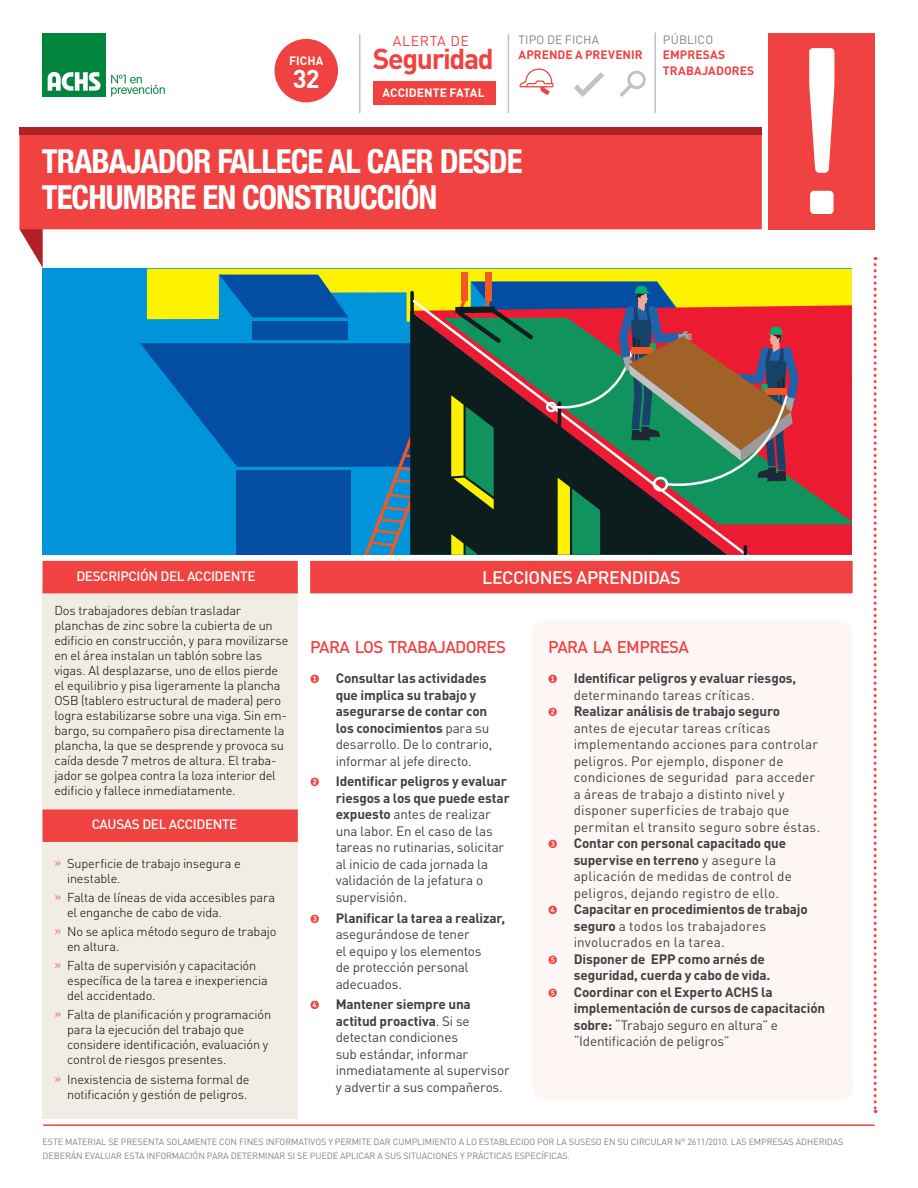
<style>
.page{position:relative;width:918px;height:1188px;background:#fff}
.page>*{position:absolute;margin:0;border:0;box-sizing:border-box;transform-origin:0 0}
.t1{font:700 condensed 33px/36px "Helvetica Neue";letter-spacing:-.03em;color:#fff}
.t2{font:700 28.35px "DIN Pro";letter-spacing:-.05em;color:#f04240}
.t3{font:700 25.5px "DIN Pro";color:#fff}
.t4{font:500 18px "DIN Pro";letter-spacing:-.03em;color:#fff}
.t5{font:500 16.8px "DIN Pro";letter-spacing:-.035em;color:#f04240}
.t6{font:14.25px "DIN Pro";color:#f04240}
.t7{font:13.5px/16.5px "DIN Pro";letter-spacing:-.015em;color:#414042}
.t8{font:700 13.5px/16.5px "DIN Pro";letter-spacing:-.015em;color:#414042}
.t9{font:13.5px "DIN Pro";letter-spacing:.005em;color:#414042}
.t10{font:500 13.5px "DIN Pro";letter-spacing:-.03em;color:#fff}
.t11{font:300 12.75px/15px "DIN Pro";letter-spacing:-.01em;color:#000}
.t12{font:700 12px/16.5px "DIN Pro";letter-spacing:.005em;color:#f04240}
.t13{font:700 12px "DIN Pro";color:#fff}
.t14{font:12px "DIN Pro";letter-spacing:.01em;color:#808285}
.t15{font:9px/13.5px "DIN Pro";letter-spacing:-.01em;color:#808285}
.s1{color:#f04240}
.s2{font-family:"Officina Display ITC Std";font-weight:400;font-size:12.75px;color:#f04240}
.s3{font-weight:400}
.s4{font-weight:700}
.s5{font-family:"Officina Display ITC Std";font-size:12.75px;color:#f04240}
</style>
<div class="page">
<div style="left:43px;top:33px;width:63px;height:63px;background:#00853f"></div>
<svg style="left:48px;top:72px;width:53px;height:19px"></svg>
<svg style="left:111px;top:75px;width:54px;height:22px"></svg>
<svg style="left:874px;top:257px;width:3px;height:856px"></svg>
<hr style="left:43px;top:1124px;width:832px;height:2px;background:#f04240">
<div style="left:43px;top:586px;width:255px;height:533px;background:#f1ece4"></div>
<div style="left:43px;top:561px;width:255px;height:32px;background:#f04240"></div>
<div style="left:310px;top:561px;width:543px;height:32px;background:#f04240"></div>
<div style="left:43px;top:809px;width:255px;height:33px;background:#f04240"></div>
<div style="left:532px;top:620px;width:321px;height:480px;background:#fef6f5;border-radius:13px"></div>
<div style="left:373px;top:81px;width:122px;height:24px;background:#f04240"></div>
<div style="left:275px;top:39px;width:63px;height:63px;background:#f04240;border-radius:50%"></div>
<hr style="left:508px;top:34px;width:1px;height:79px;background:#c0c2c4">
<hr style="left:359px;top:34px;width:2px;height:79px;background:#c0c2c4">
<hr style="left:654px;top:33px;width:2px;height:80px;background:#c0c2c4">
<svg style="left:520px;top:69px;width:34px;height:26px"></svg>
<svg style="left:574px;top:72px;width:30px;height:25px"></svg>
<svg style="left:620px;top:71px;width:26px;height:26px"></svg>
<div style="left:19px;top:134px;width:743px;height:95px;background:#f04240"></div>
<svg style="left:19px;top:229px;width:24px;height:39px"></svg>
<div style="left:19px;top:127px;width:743px;height:7px;background:#b12024"></div>
<div style="left:769px;top:33px;width:106px;height:196px;background:#f04240"></div>
<svg style="left:809px;top:48px;width:25px;height:166px"></svg>
<div style="left:42px;top:269px;width:810px;height:286px;background:#0095da"></div>
<div style="left:237px;top:470px;width:114px;height:85px;background:#034ea2"></div>
<svg style="left:140px;top:343px;width:224px;height:124px;fill:#034ea2"></svg>
<svg style="left:147px;top:269px;width:705px;height:107px"></svg>
<svg style="left:798px;top:305px;width:54px;height:250px;background:#e92031"></svg>
<div style="left:462px;top:272px;width:6px;height:29px;background:#f15822"></div>
<div style="left:486px;top:272px;width:6px;height:29px;background:#f15822"></div>
<svg style="left:798px;top:318px;width:54px;height:206px;background:#d52735"></svg>
<svg style="left:364px;top:281px;width:434px;height:274px;background:#515b4a"></svg>
<p class="t13" style="left:289px;top:53px;width:36px">FICHA</p>
<h3 class="t3" style="left:293px;top:61px;width:28px">32</h3>
<p class="t6" style="left:393px;top:32px;width:19px">Alerta</p>
<p class="t6" style="left:450px;top:32px;width:10px">de</p>
<h2 class="t2" style="left:373px;top:39px;width:122px">Seguridad</h2>
<p class="t13" style="left:382px;top:85px;width:8px">accide</p>
<p class="t13" style="left:424px;top:85px;width:62px">nte FATAL</p>
<p class="t14" style="left:519px;top:31px;width:8px">tipo</p>
<p class="t14" style="left:547px;top:31px;width:26px">de ficha</p>
<p class="t14" style="left:663px;top:31px;width:52px">PÚBLICO</p>
<p class="t12" style="left:663px;top:46px;width:77px">empresas trabajadores</p>
<p class="t12" style="left:519px;top:46px;width:9px">apre</p>
<p class="t12" style="left:549px;top:46px;width:44px">nde apre</p>
<p class="t12" style="left:608px;top:46px;width:30px">venir</p>
<h1 class="t1" style="left:42px;top:141px;width:482px">TRABAJADOR FALLECE AL CAER DESDE<br>TECHUMBRE EN CONSTRUCCIÓN</h1>
<p class="t10" style="left:76px;top:567px;width:181px">DESCRIPCIÓN DEL ACCIDENTE</p>
<h3 class="t4" style="left:482px;top:566px;width:200px">LECCIONES APRENDIDAS</h3>
<p class="t11" style="left:54px;top:603px;width:236px">Dos trabajadores debían trasladar planchas de zinc sobre la cubierta de un edificio en construcción, y para movilizarse en el área instalan un tablón sobre las vigas. Al desplazarse, uno de ellos pierde el equilibrio y pisa ligeramente la plancha OSB (tablero estructural de madera) pero logra estabilizarse sobre una viga. Sin em&shy;bargo, su compañero pisa directamente la plancha, la que se desprende y provoca su caída desde 7 metros de altura. El traba&shy;jador se golpea contra la loza interior del edificio y fallece inmediatamente.</p>
<p class="t10" style="left:92px;top:815px;width:147px">CAUSAS DEL ACCIDENTE</p>
<p class="t11" style="left:67px;top:855px;width:175px;text-indent:-13px"><span class="s1">»</span> Superficie de trabajo insegura e inestable.</p>
<p class="t11" style="left:67px;top:889px;width:210px;text-indent:-13px"><span class="s1">»</span> Falta de líneas de vida accesibles para el enganche de cabo de vida.</p>
<p class="t11" style="left:67px;top:923px;width:211px;text-indent:-13px"><span class="s1">»</span> No se aplica método seguro de trabajo en altura.</p>
<p class="t11" style="left:67px;top:958px;width:202px;text-indent:-13px"><span class="s1">»</span> Falta de supervisión y capacitación específica de la tarea e inexperiencia del accidentado.</p>
<p class="t11" style="left:67px;top:1007px;width:206px;text-indent:-13px"><span class="s1">»</span> Falta de planificación y programación para la ejecución del trabajo que considere identificación, evaluación y control de riesgos presentes.</p>
<p class="t11" style="left:54px;top:1071px;width:197px;text-align:right"><span class="s1">»</span> Inexistencia de sistema formal de notificación y gestión de peligros.</p>
<h3 class="t5" style="left:310px;top:635px;width:197px">PARA LOS TRABAJADORES</h3>
<h3 class="t5" style="left:548px;top:635px;width:142px">PARA LA EMPRESA</h3>
<p class="t8" style="left:548px;top:670px;width:250px"><span class="s2">1</span> Identificar peligros y evaluar riesgos,</p>
<p class="t9" style="left:574px;top:686px;width:182px">determinando tareas críticas.</p>
<p class="t8" style="left:548px;top:703px;width:234px"><span class="s2">2</span> Realizar análisis de trabajo seguro</p>
<p class="t9" style="left:574px;top:719px;width:198px">antes de ejecutar tareas críticas</p>
<p class="t9" style="left:574px;top:735px;width:246px">implementando acciones para controlar</p>
<p class="t9" style="left:574px;top:752px;width:211px">peligros. Por ejemplo, disponer de</p>
<p class="t9" style="left:574px;top:768px;width:243px">condiciones de seguridad para acceder</p>
<p class="t9" style="left:574px;top:785px;width:212px">a áreas de trabajo a distinto nivel y</p>
<p class="t9" style="left:574px;top:801px;width:217px">disponer superficies de trabajo que</p>
<p class="t9" style="left:574px;top:818px;width:248px">permitan el transito seguro sobre éstas.</p>
<p class="t8" style="left:548px;top:835px;width:239px"><span class="s2">3</span> Contar con personal capacitado que</p>
<p class="t8" style="left:574px;top:851px;width:204px">supervise en terreno <span class="s3">y asegure la</span></p>
<p class="t9" style="left:574px;top:867px;width:220px">aplicación de medidas de control de</p>
<p class="t9" style="left:574px;top:884px;width:207px">peligros, dejando registro de ello.</p>
<p class="t8" style="left:548px;top:901px;width:261px"><span class="s2">4</span> Capacitar en procedimientos de trabajo</p>
<p class="t9" style="left:574px;top:917px;width:194px"><span class="s4">seguro</span> a todos los trabajadores</p>
<p class="t9" style="left:574px;top:933px;width:153px">involucrados en la tarea.</p>
<p class="t8" style="left:548px;top:950px;width:218px"><span class="s2">5</span> Disponer de EPP como arnés de</p>
<p class="t8" style="left:574px;top:967px;width:198px">seguridad, cuerda y cabo de vida.</p>
<p class="t8" style="left:548px;top:983px;width:226px"><span class="s2">5</span> Coordinar con el Experto ACHS la</p>
<p class="t8" style="left:574px;top:1000px;width:253px">implementación de cursos de capacitación</p>
<p class="t7" style="left:574px;top:1016px;width:206px"><span class="s4">sobre:</span> “Trabajo seguro en altura” e</p>
<p class="t7" style="left:574px;top:1033px;width:157px">“Identificación de peligros”</p>
<p class="t8" style="left:336px;top:670px;width:158px;text-indent:-26px"><span class="s2">1</span> Consultar las actividades que implica su trabajo y asegurarse de contar con los conocimientos <span class="s3">para su desarrollo. De lo contrario, informar al jefe directo.</span></p>
<p class="t7" style="left:336px;top:773px;width:176px;text-indent:-26px"><span class="s5">2</span> <span class="s4">Identificar peligros y evaluar riesgos a los que puede estar expuesto</span> antes de realizar una labor. En el caso de las tareas no rutinarias, solicitar al inicio de cada jornada la validación de la jefatura o supervisión.</p>
<p class="t7" style="left:336px;top:909px;width:171px;text-indent:-26px"><span class="s5">3</span> <span class="s4">Planificar la tarea a realizar, </span>asegurándose de tener<br>el equipo y los elementos<br>de protección personal adecuados.</p>
<p class="t7" style="left:336px;top:996px;width:176px;text-indent:-26px"><span class="s5">4</span> <span class="s4">Mantener siempre una actitud proactiva</span>. Si se detectan condiciones<br>sub estándar, informar inmediatamente al supervisor y advertir a sus compañeros.</p>
<p class="t15" style="left:43px;top:1135px;width:802px">ESTE MATERIAL SE PRESENTA SOLAMENTE CON FINES INFORMATIVOS Y PERMITE DAR CUMPLIMIENTO A LO ESTABLECIDO POR LA SUSESO EN SU CIRCULAR N° 2611/2010. LAS EMPRESAS ADHERIDAS<br>DEBERÁN EVALUAR ESTA INFORMACIÓN PARA DETERMINAR SI SE PUEDE APLICAR A SUS SITUACIONES Y PRÁCTICAS ESPECÍFICAS.</p>
</div>
